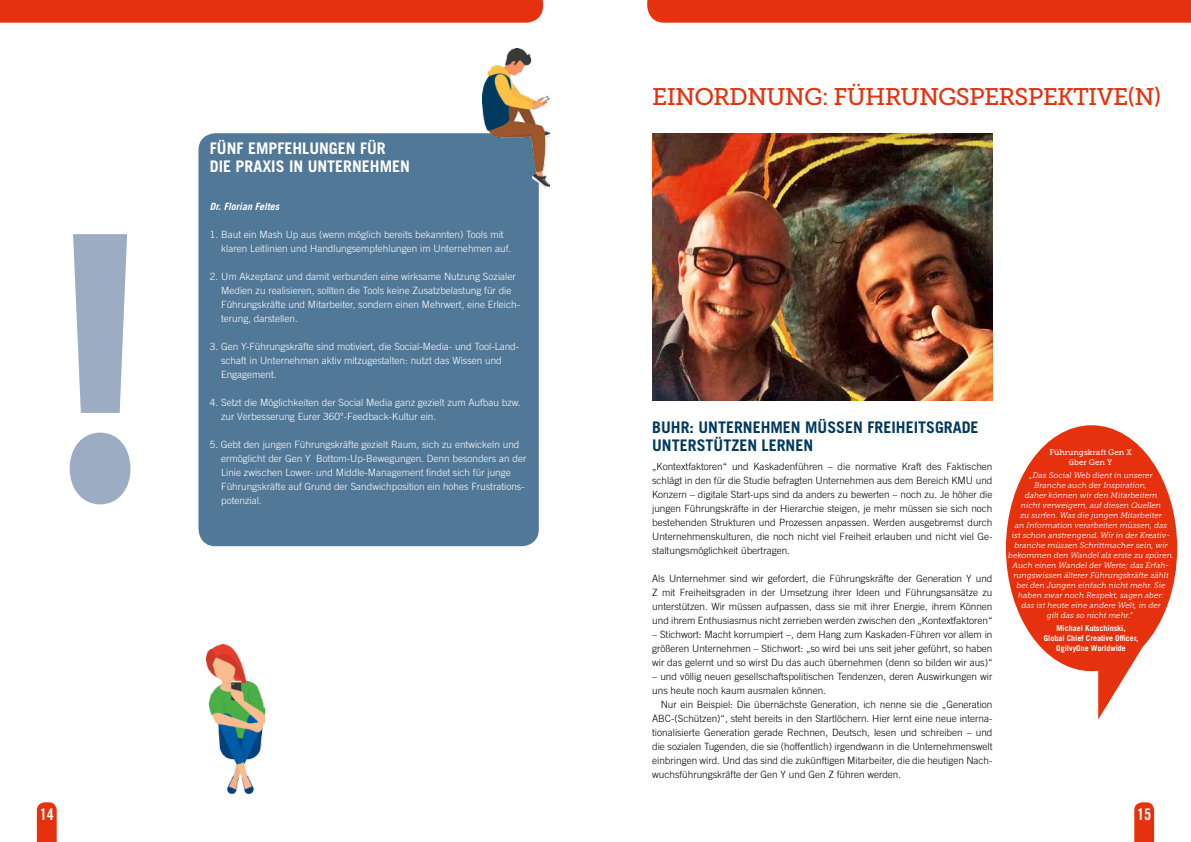
<style>
.page{position:relative;width:1191px;height:842px;background:#fff}
.page>*{position:absolute;margin:0;border:0;box-sizing:border-box;transform-origin:0 0}
.t1{font:700 394.4px "Myriad Pro";color:#9bacc3;scale:.86 1}
.t2{font:24px "Museo Slab 500";letter-spacing:-.03em;color:#e6310e}
.t3{font:700 16px/18px "Trade Gothic LT Std";color:#003a5e}
.t4{font:700 16px/18px "Trade Gothic LT Std";color:#fff}
.t5{font:16px "Trade Gothic LT Std Bd Cn 20";color:#fff}
.t6{font:300 10px/14px "Trade Gothic LT Std";color:#000;text-align:justify}
.t7{font:300 10px/14px "Trade Gothic LT Std";color:#fff}
.t8{font:italic 700 10px "Trade Gothic LT Std";color:#fff}
.t9{font:italic 8px/10px "Museo Slab 300";color:#fff;text-align:center}
.t10{font:700 8px/10px "Trade Gothic LT Std";color:#fff;text-align:center}
.t11{font:8px/10px "Museo Slab 500";color:#fff;text-align:center}
</style>
<div class="page">
<svg style="left:37px;top:802px;width:20px;height:40px"></svg>
<svg style="left:1134px;top:802px;width:20px;height:40px"></svg>
<img style="left:652px;top:134px;width:340px;height:266px">
<div style="left:0;top:0;width:543px;height:23px;background:#e6310e"></div>
<div style="left:647px;top:0;width:544px;height:23px;background:#e6310e"></div>
<div style="left:198px;top:133px;width:341px;height:413px;background:#527898;border-radius:17px"></div>
<svg style="left:1006px;top:425px;width:171px;height:294px;fill:#e6310e"></svg>
<img style="left:482px;top:48px;width:67px;height:139px">
<img style="left:207px;top:645px;width:58px;height:149px">
<h1 class="t1" style="left:55px;top:110px;width:107px">!</h1>
<h3 class="t4" style="left:210px;top:140px;width:202px">FÜNF EMPFEHLUNGEN FÜR<br>DIE PRAXIS IN UNTERNEHMEN</h3>
<p class="t8" style="left:210px;top:200px;width:71px">Dr. Florian Feltes</p>
<p class="t7" style="left:221px;top:227px;width:292px;text-indent:-11px">1. Baut ein Mash Up aus (wenn möglich bereits bekannten) Tools mit klaren Leitlinien und Handlungsempfehlungen im Unternehmen auf.</p>
<p class="t7" style="left:221px;top:269px;width:299px;text-indent:-11px">2. Um Akzeptanz und damit verbunden eine wirksame Nutzung Sozialer Medien zu realisieren, sollten die Tools keine Zusatzbelastung für die Führungskräfte und Mitarbeiter, sondern einen Mehrwert, eine Erleich&shy;terung, darstellen.</p>
<p class="t7" style="left:221px;top:339px;width:299px;text-indent:-11px">3. Gen Y-Führungskräfte sind motiviert, die Social-Media- und Tool-Land&shy;schaft in Unternehmen aktiv mitzugestalten: nutzt das Wissen und<br>Engagement.</p>
<p class="t7" style="left:221px;top:395px;width:301px;text-indent:-11px">4. Setzt die Möglichkeiten der Social Media ganz gezielt zum Aufbau bzw. zur Verbesserung Eurer 360°-Feedback-Kultur ein.</p>
<p class="t7" style="left:221px;top:437px;width:307px;text-indent:-11px">5. Gebt den jungen Führungskräfte gezielt Raum, sich zu entwickeln und ermöglicht der Gen Y Bottom-Up-Bewegungen. Denn besonders an der Linie zwischen Lower- und Middle-Management findet sich für junge Führungskräfte auf Grund der Sandwichposition ein hohes Frustrations-</p>
<p class="t7" style="left:221px;top:493px;width:42px">potenzial.</p>
<h2 class="t2" style="left:652px;top:83px;width:510px">EINORDNUNG: FÜHRUNGSPERSPEKTIVE(N)</h2>
<h3 class="t3" style="left:652px;top:418px;width:328px">BUHR: UNTERNEHMEN MÜSSEN FREIHEITSGRADE<br>UNTERSTÜTZEN LERNEN</h3>
<p class="t6" style="left:652px;top:459px;width:342px">„Kontextfaktoren“ und Kaskadenführen – die normative Kraft des Faktischen schlägt in den für die Studie befragten Unternehmen aus dem Bereich KMU und Konzern – digitale Start-ups sind da anders zu bewerten – noch zu. Je höher die jungen Führungskräfte in der Hierarchie steigen, je mehr müssen sie sich noch bestehenden Strukturen und Prozessen anpassen. Werden ausgebremst durch Unternehmenskulturen, die noch nicht viel Freiheit erlauben und nicht viel Ge&shy;staltungsmöglichkeit übertragen.</p>
<p class="t6" style="left:652px;top:571px;width:342px">Als Unternehmer sind wir gefordert, die Führungskräfte der Generation Y und Z mit Freiheitsgraden in der Umsetzung ihrer Ideen und Führungsansätze zu unterstützen. Wir müssen aufpassen, dass sie mit ihrer Energie, ihrem Können und ihrem Enthusiasmus nicht zerrieben werden zwischen den „Kontextfaktoren“</p>
<p class="t6" style="left:652px;top:627px;width:342px">– Stichwort: Macht korrumpiert –, dem Hang zum Kaskaden-Führen vor allem in größeren Unternehmen – Stichwort: „so wird bei uns seit jeher geführt, so haben wir das gelernt und so wirst Du das auch übernehmen (denn so bilden wir aus)“</p>
<p class="t6" style="left:652px;top:669px;width:342px">– und völlig neuen gesellschaftspolitischen Tendenzen, deren Auswirkungen wir uns heute noch kaum ausmalen können.</p>
<p class="t6" style="left:652px;top:697px;width:342px;text-indent:8px">Nur ein Beispiel: Die übernächste Generation, ich nenne sie die „Generation ABC-(Schützen)“, steht bereits in den Startlöchern. Hier lernt eine neue interna&shy;tionalisierte Generation gerade Rechnen, Deutsch, lesen und schreiben – und die sozialen Tugenden, die sie (hoffentlich) irgendwann in die Unternehmenswelt einbringen wird. Und das sind die zukünftigen Mitarbeiter, die die heutigen Nach&shy;wuchsführungskräfte der Gen Y und Gen Z führen werden.</p>
<p class="t11" style="left:1049px;top:447px;width:84px">Führungskraft Gen X über Gen Y</p>
<p class="t9" style="left:1008px;top:470px;width:167px">„Das Social Web dient in unserer<br>Branche auch der Inspiration,<br>daher können wir den Mitarbeitern<br>nicht verweigern, auf diesen Quellen<br>zu surfen. Was die jungen Mitarbeiter<br>an Information verarbeiten müssen, das<br>ist schon anstrengend. Wir in der Kreativ&shy;branche müssen Schrittmacher sein, wir bekommen den Wandel als erste zu spüren.<br>Auch einen Wandel der Werte; das Erfah&shy;rungswissen älterer Führungskräfte zählt bei den Jungen einfach nicht mehr. Sie haben zwar noch Respekt, sagen aber:<br>das ist heute eine andere Welt, in der<br>gilt das so nicht mehr.“</p>
<p class="t10" style="left:1043px;top:623px;width:96px">Michael Kutschinski,<br>Global Chief Creative Officer,<br>OgilvyOne Worldwide</p>
<h3 class="t5" style="left:40px;top:804px;width:16px">14</h3>
<h3 class="t5" style="left:1137px;top:804px;width:16px">15</h3>
</div>
